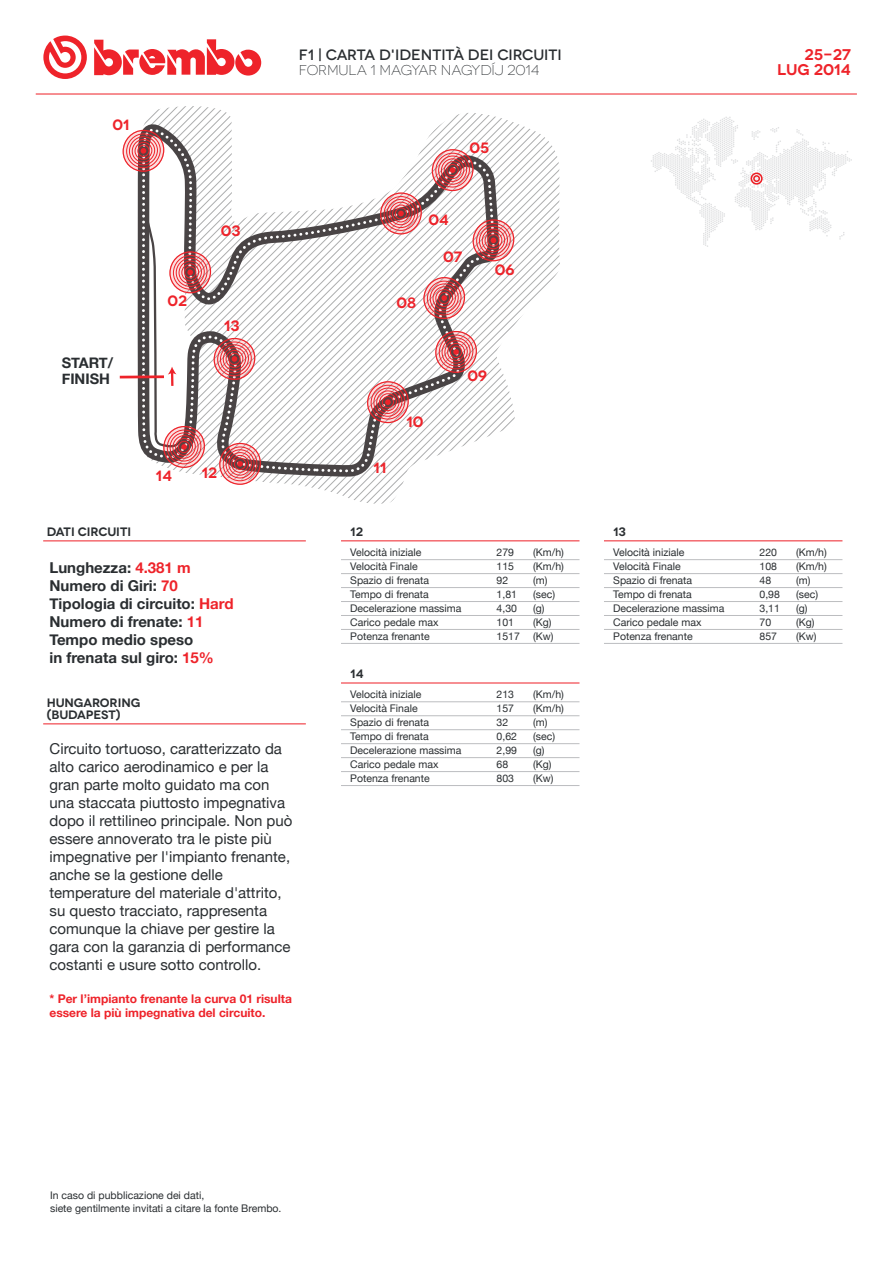
<style>
.page{position:relative;width:893px;height:1263px;background:#fff}
.page>*{position:absolute;margin:0;border:0;box-sizing:border-box;transform-origin:0 0}
.t1{font:600 15.45px "Novecentowide";color:#ee232a}
.t2{font:15px/18px "Helvetica Neue";color:#2a2e31}
.t3{font:700 15px/18px "Helvetica Neue";color:#2a2e31}
.t4{font:500 15px "Novecentowide";letter-spacing:-.01em;color:#2a2e31}
.t5{font:600 15px "Novecentowide";color:#ee232a}
.t6{font:700 14.55px/15.9px "Helvetica Neue";color:#2a2e31}
.t7{font:300 14.25px "Novecentowide";letter-spacing:-.01em;color:#2a2e31}
.t8{font:600 12.15px/12.5px "Novecentowide";letter-spacing:-.01em;color:#2a2e31}
.t9{font:700 12px/14.4px "Helvetica Neue";color:#ee232a}
.t10{font:10.5px/12.6px "Helvetica Neue";color:#2a2e31}
.s1{color:#ee232a}
</style>
<div class="page">
<hr style="left:43px;top:723px;width:263px;height:1px;background:#ee232a">
<svg style="left:43px;top:36px;width:44px;height:43px"></svg>
<svg style="left:94px;top:39px;width:167px;height:37px"></svg>
<hr style="left:43px;top:540px;width:263px;height:1px;background:#ee232a">
<hr style="left:36px;top:93px;width:821px;height:2px;background:#ee232a">
<svg style="left:651px;top:117px;width:201px;height:130px"></svg>
<hr style="left:341px;top:743px;width:238px;height:1px;background:#bcbdc0">
<hr style="left:341px;top:729px;width:238px;height:1px;background:#bcbdc0">
<hr style="left:341px;top:715px;width:238px;height:1px;background:#bcbdc0">
<hr style="left:341px;top:701px;width:238px;height:1px;background:#bcbdc0">
<hr style="left:341px;top:682px;width:238px;height:1px;background:#ee232a">
<hr style="left:341px;top:771px;width:238px;height:1px;background:#bcbdc0">
<hr style="left:341px;top:757px;width:238px;height:1px;background:#bcbdc0">
<hr style="left:341px;top:785px;width:238px;height:1px;background:#bcbdc0">
<hr style="left:341px;top:601px;width:238px;height:1px;background:#bcbdc0">
<hr style="left:341px;top:587px;width:238px;height:1px;background:#bcbdc0">
<hr style="left:341px;top:573px;width:238px;height:1px;background:#bcbdc0">
<hr style="left:341px;top:559px;width:238px;height:1px;background:#bcbdc0">
<hr style="left:341px;top:540px;width:238px;height:1px;background:#ee232a">
<hr style="left:341px;top:629px;width:238px;height:1px;background:#bcbdc0">
<hr style="left:341px;top:615px;width:238px;height:1px;background:#bcbdc0">
<hr style="left:341px;top:643px;width:238px;height:1px;background:#bcbdc0">
<hr style="left:604px;top:601px;width:238px;height:1px;background:#bcbdc0">
<hr style="left:604px;top:587px;width:238px;height:1px;background:#bcbdc0">
<hr style="left:604px;top:573px;width:238px;height:1px;background:#bcbdc0">
<hr style="left:604px;top:559px;width:238px;height:1px;background:#bcbdc0">
<hr style="left:604px;top:540px;width:238px;height:1px;background:#ee232a">
<hr style="left:604px;top:629px;width:238px;height:1px;background:#bcbdc0">
<hr style="left:604px;top:615px;width:238px;height:1px;background:#bcbdc0">
<hr style="left:604px;top:643px;width:238px;height:1px;background:#bcbdc0">
<svg style="left:330px;top:203px;width:230px;height:301px"></svg>
<svg style="left:132px;top:125px;width:373px;height:366px"></svg>
<svg style="left:141px;top:125px;width:247px;height:91px"></svg>
<svg style="left:311px;top:159px;width:185px;height:315px"></svg>
<hr style="left:120px;top:375px;width:44px;height:3px;background:#ee232a">
<div style="left:123px;top:130px;width:41px;height:42px;border:1px solid #ee232a;border-radius:50%"></div>
<svg style="left:123px;top:130px;width:41px;height:41px"></svg>
<div style="left:380px;top:192px;width:42px;height:42px;border:1px solid #ee232a;border-radius:50%"></div>
<svg style="left:381px;top:193px;width:40px;height:41px"></svg>
<div style="left:432px;top:149px;width:41px;height:42px;border:1px solid #ee232a;border-radius:50%"></div>
<svg style="left:432px;top:150px;width:41px;height:40px"></svg>
<div style="left:473px;top:219px;width:41px;height:42px;border:1px solid #ee232a;border-radius:50%"></div>
<svg style="left:473px;top:220px;width:41px;height:41px"></svg>
<div style="left:423px;top:277px;width:42px;height:42px;border:1px solid #ee232a;border-radius:50%"></div>
<svg style="left:424px;top:278px;width:40px;height:40px"></svg>
<div style="left:435px;top:331px;width:42px;height:42px;border:1px solid #ee232a;border-radius:50%"></div>
<svg style="left:436px;top:331px;width:40px;height:41px"></svg>
<div style="left:367px;top:381px;width:42px;height:42px;border:1px solid #ee232a;border-radius:50%"></div>
<svg style="left:368px;top:382px;width:40px;height:41px"></svg>
<div style="left:219px;top:443px;width:42px;height:42px;border:1px solid #ee232a;border-radius:50%"></div>
<svg style="left:220px;top:443px;width:40px;height:41px"></svg>
<svg style="left:141px;top:216px;width:177px;height:257px"></svg>
<svg style="left:164px;top:427px;width:40px;height:40px"></svg>
<h2 class="t5" style="left:112px;top:116px;width:19px">01</h2>
<h2 class="t4" style="left:299px;top:46px;width:264px">F1 | CARTA D'IDENTITÀ DEI CIRCUITI</h2>
<h1 class="t1" style="left:804px;top:45px;width:48px">25-27</h1>
<h3 class="t7" style="left:299px;top:62px;width:242px">FORMULA 1 MAGYAR NAGYDÍJ 2014</h3>
<h1 class="t1" style="left:777px;top:60px;width:75px">LUG 2014</h1>
<h2 class="t5" style="left:469px;top:138px;width:21px">05</h2>
<h3 class="t6" style="left:62px;top:354px;width:53px">START/<br>FINISH</h3>
<h2 class="t5" style="left:168px;top:292px;width:21px">02</h2>
<h2 class="t5" style="left:221px;top:221px;width:21px">03</h2>
<h2 class="t5" style="left:224px;top:317px;width:17px">13</h2>
<p class="t8" style="left:47px;top:525px;width:86px">DATI CIRCUITI</p>
<h2 class="t5" style="left:156px;top:466px;width:18px">14</h2>
<h2 class="t5" style="left:201px;top:463px;width:17px">12</h2>
<h2 class="t3" style="left:49px;top:558px;width:186px">Lunghezza: <span class="s1">4.381 m<br></span>Numero di Giri: <span class="s1">70<br></span>Tipologia di circuito: <span class="s1">Hard<br></span>Numero di frenate: <span class="s1">11<br></span>Tempo medio speso<br>in frenata sul giro: <span class="s1">15%</span></h2>
<p class="t8" style="left:47px;top:696px;width:95px">HUNGARORING (BUDAPEST)</p>
<p class="t2" style="left:50px;top:739px;width:244px">Circuito tortuoso, caratterizzato da alto carico aerodinamico e per la gran parte molto guidato ma con una staccata piuttosto impegnativa dopo il rettilineo principale. Non può essere annoverato tra le piste più impegnative per l'impianto frenante, anche se la gestione delle temperature del materiale d'attrito, su questo tracciato, rappresenta comunque la chiave per gestire la gara con la garanzia di performance costanti e usure sotto controllo.</p>
<p class="t9" style="left:50px;top:990px;width:244px">* Per l’impianto frenante la curva 01 risulta essere la più impegnativa del circuito.</p>
<h2 class="t5" style="left:428px;top:210px;width:22px">04</h2>
<h2 class="t5" style="left:443px;top:248px;width:21px">07</h2>
<h2 class="t5" style="left:396px;top:294px;width:21px">08</h2>
<h2 class="t5" style="left:495px;top:260px;width:21px">06</h2>
<h2 class="t5" style="left:373px;top:458px;width:15px">11</h2>
<h2 class="t5" style="left:406px;top:412px;width:19px">10</h2>
<p class="t8" style="left:350px;top:526px;width:14px">12</p>
<h2 class="t5" style="left:467px;top:367px;width:21px">09</h2>
<p class="t10" style="left:350px;top:545px;width:73px">Velocità iniziale</p>
<p class="t10" style="left:497px;top:545px;width:19px">279</p>
<p class="t10" style="left:533px;top:545px;width:32px">(Km/h)</p>
<p class="t10" style="left:350px;top:559px;width:69px">Velocità Finale</p>
<p class="t10" style="left:497px;top:559px;width:19px">115</p>
<p class="t10" style="left:533px;top:559px;width:32px">(Km/h)</p>
<p class="t10" style="left:350px;top:573px;width:80px">Spazio di frenata</p>
<p class="t10" style="left:497px;top:573px;width:13px">92</p>
<p class="t10" style="left:533px;top:573px;width:16px">(m)</p>
<p class="t10" style="left:350px;top:587px;width:80px">Tempo di frenata</p>
<p class="t10" style="left:497px;top:587px;width:22px">1,81</p>
<p class="t10" style="left:533px;top:587px;width:23px">(sec)</p>
<p class="t10" style="left:350px;top:601px;width:113px">Decelerazione massima</p>
<p class="t10" style="left:497px;top:601px;width:22px">4,30</p>
<p class="t10" style="left:533px;top:601px;width:13px">(g)</p>
<p class="t10" style="left:350px;top:615px;width:90px">Carico pedale max</p>
<p class="t10" style="left:497px;top:615px;width:19px">101</p>
<p class="t10" style="left:533px;top:615px;width:20px">(Kg)</p>
<p class="t10" style="left:350px;top:629px;width:81px">Potenza frenante</p>
<p class="t10" style="left:497px;top:629px;width:25px">1517</p>
<p class="t10" style="left:533px;top:629px;width:22px">(Kw)</p>
<p class="t8" style="left:350px;top:668px;width:15px">14</p>
<p class="t10" style="left:350px;top:687px;width:73px">Velocità iniziale</p>
<p class="t10" style="left:497px;top:687px;width:19px">213</p>
<p class="t10" style="left:533px;top:687px;width:32px">(Km/h)</p>
<p class="t10" style="left:350px;top:701px;width:69px">Velocità Finale</p>
<p class="t10" style="left:497px;top:701px;width:19px">157</p>
<p class="t10" style="left:533px;top:701px;width:32px">(Km/h)</p>
<p class="t10" style="left:350px;top:715px;width:80px">Spazio di frenata</p>
<p class="t10" style="left:497px;top:715px;width:13px">32</p>
<p class="t10" style="left:533px;top:715px;width:16px">(m)</p>
<p class="t10" style="left:350px;top:729px;width:80px">Tempo di frenata</p>
<p class="t10" style="left:497px;top:729px;width:22px">0,62</p>
<p class="t10" style="left:533px;top:729px;width:23px">(sec)</p>
<p class="t10" style="left:350px;top:743px;width:113px">Decelerazione massima</p>
<p class="t10" style="left:497px;top:743px;width:22px">2,99</p>
<p class="t10" style="left:533px;top:743px;width:13px">(g)</p>
<p class="t10" style="left:350px;top:757px;width:90px">Carico pedale max</p>
<p class="t10" style="left:497px;top:757px;width:13px">68</p>
<p class="t10" style="left:533px;top:757px;width:20px">(Kg)</p>
<p class="t10" style="left:350px;top:771px;width:81px">Potenza frenante</p>
<p class="t10" style="left:497px;top:771px;width:19px">803</p>
<p class="t10" style="left:533px;top:771px;width:22px">(Kw)</p>
<p class="t8" style="left:613px;top:526px;width:14px">13</p>
<p class="t10" style="left:613px;top:545px;width:73px">Velocità iniziale</p>
<p class="t10" style="left:759px;top:545px;width:19px">220</p>
<p class="t10" style="left:796px;top:545px;width:32px">(Km/h)</p>
<p class="t10" style="left:613px;top:559px;width:69px">Velocità Finale</p>
<p class="t10" style="left:759px;top:559px;width:19px">108</p>
<p class="t10" style="left:796px;top:559px;width:32px">(Km/h)</p>
<p class="t10" style="left:613px;top:573px;width:80px">Spazio di frenata</p>
<p class="t10" style="left:759px;top:573px;width:13px">48</p>
<p class="t10" style="left:796px;top:573px;width:16px">(m)</p>
<p class="t10" style="left:613px;top:587px;width:80px">Tempo di frenata</p>
<p class="t10" style="left:759px;top:587px;width:22px">0,98</p>
<p class="t10" style="left:796px;top:587px;width:23px">(sec)</p>
<p class="t10" style="left:613px;top:601px;width:113px">Decelerazione massima</p>
<p class="t10" style="left:759px;top:601px;width:22px">3,11</p>
<p class="t10" style="left:796px;top:601px;width:13px">(g)</p>
<p class="t10" style="left:613px;top:615px;width:90px">Carico pedale max</p>
<p class="t10" style="left:759px;top:615px;width:13px">70</p>
<p class="t10" style="left:796px;top:615px;width:20px">(Kg)</p>
<p class="t10" style="left:613px;top:629px;width:81px">Potenza frenante</p>
<p class="t10" style="left:759px;top:629px;width:19px">857</p>
<p class="t10" style="left:796px;top:629px;width:22px">(Kw)</p>
<p class="t10" style="left:50px;top:1188px;width:233px">In caso di pubblicazione dei dati,<br>siete gentilmente invitati a citare la fonte Brembo.</p>
</div>
